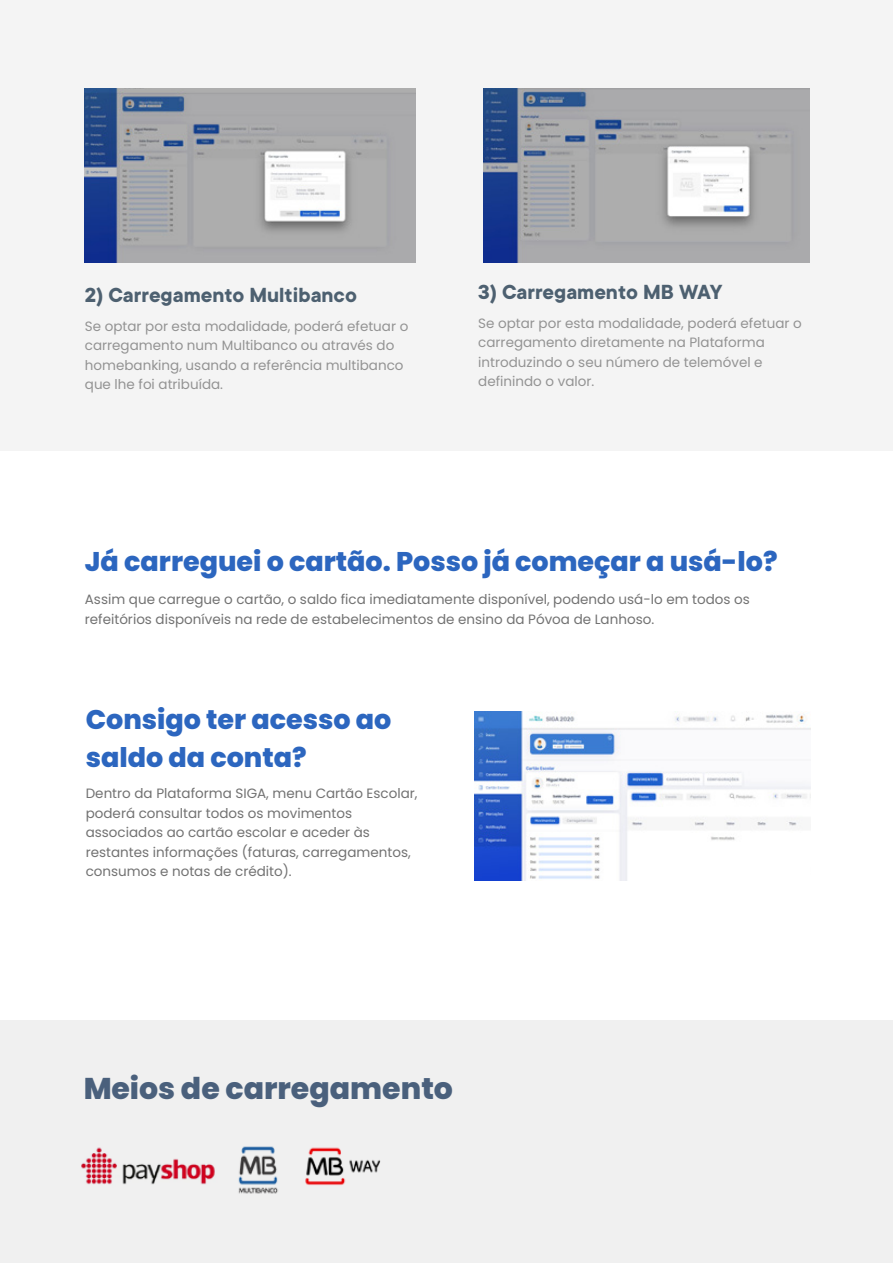
<style>
.page{position:relative;width:893px;height:1263px;background:#fff}
.page>*{position:absolute;margin:0;border:0;box-sizing:border-box;transform-origin:0 0}
.t1{font:800 30px "Poppins";color:#213d60}
.t2{font:800 27px/37.5px "Poppins";color:#2c66bf}
.t3{font:700 22.5px "TT Commons";color:#4d6070}
.t4{font:13.5px/19.5px "Poppins";color:#727272}
.t5{font:13.5px/19.5px "Poppins";color:#939393}
</style>
<div class="page">
<div style="left:0;top:0;width:893px;height:451px;background:#f4f4f4"></div>
<img style="left:85px;top:88px;width:330px;height:174px">
<div style="left:0;top:1020px;width:893px;height:243px;background:#ededed"></div>
<img style="left:474px;top:712px;width:336px;height:169px">
<img style="left:483px;top:88px;width:326px;height:174px">
<img style="left:81px;top:1147px;width:134px;height:38px">
<img style="left:305px;top:1147px;width:76px;height:38px">
<img style="left:238px;top:1146px;width:40px;height:48px">
<h3 class="t3" style="left:85px;top:283px;width:274px">2) Carregamento Multibanco</h3>
<p class="t5" style="left:85px;top:316px;width:325px">Se optar por esta modalidade, poderá efetuar o carregamento num Multibanco ou através do homebanking, usando a referência multibanco que lhe foi atribuída.</p>
<h3 class="t3" style="left:478px;top:280px;width:246px">3) Carregamento MB WAY</h3>
<p class="t5" style="left:478px;top:313px;width:325px">Se optar por esta modalidade, poderá efetuar o carregamento diretamente na Plataforma introduzindo o seu número de telemóvel e definindo o valor.</p>
<h2 class="t2" style="left:85px;top:543px;width:694px">Já carreguei o cartão. Posso já começar a usá-lo?</h2>
<p class="t4" style="left:85px;top:590px;width:667px">Assim que carregue o cartão, o saldo fica imediatamente disponível, podendo usá-lo em todos os refeitórios disponíveis na rede de estabelecimentos de ensino da Póvoa de Lanhoso.</p>
<h2 class="t2" style="left:86px;top:701px;width:307px">Consigo ter acesso ao saldo da conta?</h2>
<p class="t4" style="left:86px;top:784px;width:333px">Dentro da Plataforma SIGA, menu Cartão Escolar, poderá consultar todos os movimentos associados ao cartão escolar e aceder às restantes informações (faturas, carregamentos, consumos e notas de crédito).</p>
<h1 class="t1" style="left:83px;top:1071px;width:371px">Meios de carregamento</h1>
</div>
